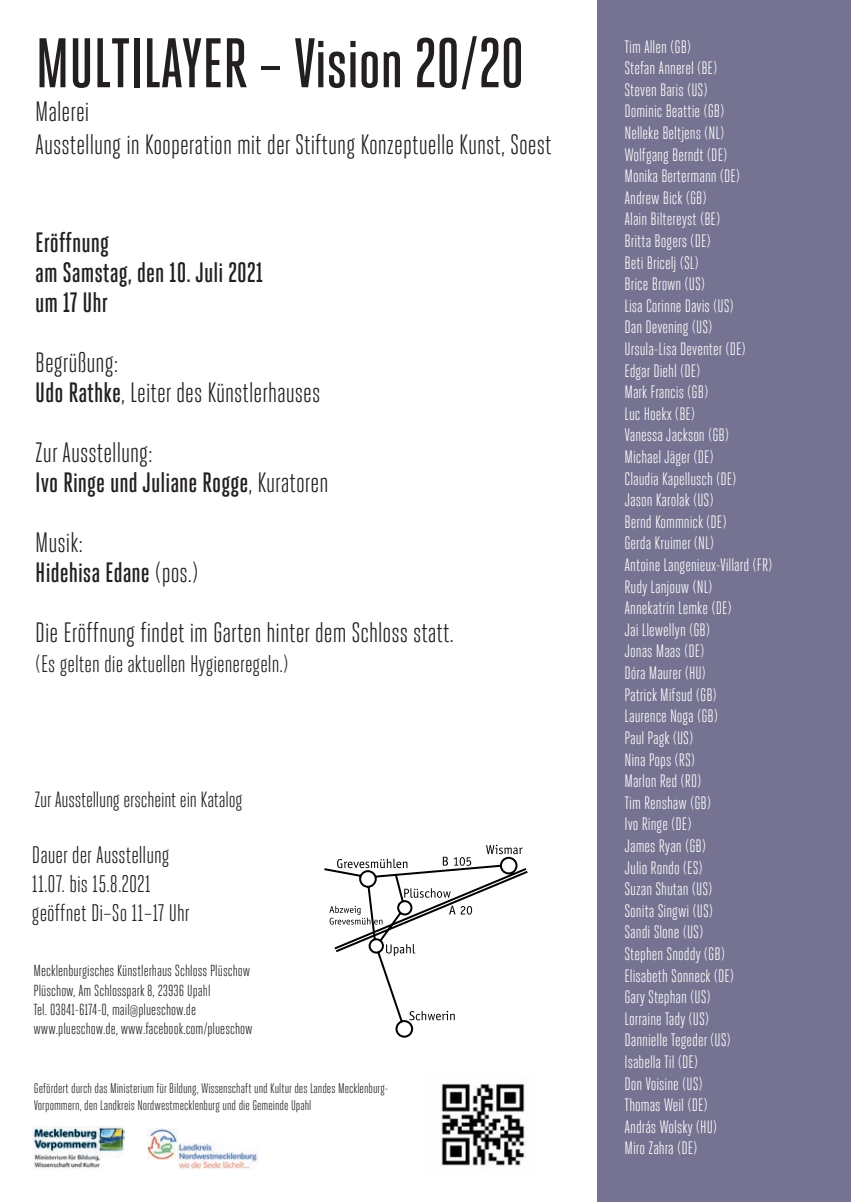
<style>
.page{position:relative;width:851px;height:1202px;background:#fff}
.page>*{position:absolute;margin:0;border:0;box-sizing:border-box;transform-origin:0 0}
.t1{font:500 70px "Heroic Condensed";letter-spacing:-.01em;color:#231f20}
.t2{font:28px/30px "Heroic Condensed";color:#231f20}
.t3{font:500 28px/30px "Heroic Condensed";color:#231f20}
.t4{font:24px/28.8px "Heroic Condensed";color:#231f20}
.t5{font:22px "Heroic Condensed";letter-spacing:-.01em;color:#231f20}
.t6{font:18px/21.6px "Heroic Condensed";color:#fff}
.t7{font:16px/19.2px "Heroic Condensed";color:#231f20}
.t8{font:14px/16.8px "Heroic Condensed";color:#231f20}
.s1{font-weight:500}
.s2{font-weight:400}
</style>
<div class="page">
<div style="left:597px;top:0;width:253px;height:1202px;background:#757391"></div>
<img style="left:441px;top:1083px;width:84px;height:83px">
<svg style="left:324px;top:845px;width:203px;height:192px"></svg>
<img style="left:148px;top:1128px;width:109px;height:41px">
<img style="left:32px;top:1127px;width:92px;height:42px">
<h1 class="t1" style="left:35px;top:25px;width:490px">MULTILAYER – Vision 20/20</h1>
<h2 class="t2" style="left:35px;top:95px;width:518px;line-height:33.6px">Malerei<br>Ausstellung in Kooperation mit der Stiftung Konzeptuelle Kunst, Soest</h2>
<h2 class="t3" style="left:35px;top:227px;width:230px">Eröffnung<br>am Samstag, den 10. Juli 2021 um 17 Uhr</h2>
<h2 class="t2" style="left:35px;top:347px;width:286px">Begrüßung:<br><span class="s1">Udo Rathke</span>, Leiter des Künstlerhauses</h2>
<h2 class="t2" style="left:35px;top:437px;width:294px">Zur Ausstellung:<br><span class="s1">Ivo Ringe und Juliane Rogge</span>, Kuratoren</h2>
<h2 class="t3" style="left:35px;top:527px;width:165px"><span class="s2">Musik:<br></span>Hidehisa Edane <span class="s2">(pos.)</span></h2>
<h2 class="t2" style="left:35px;top:617px;width:420px">Die Eröffnung findet im Garten hinter dem Schloss statt.</h2>
<h3 class="t4" style="left:35px;top:649px;width:255px">(Es gelten die aktuellen Hygieneregeln.)</h3>
<p class="t5" style="left:34px;top:787px;width:210px">Zur Ausstellung erscheint ein Katalog</p>
<h3 class="t4" style="left:32px;top:841px;width:159px">Dauer der Ausstellung<br>11.07. bis 15.8.2021 geöffnet Di–So 11–17 Uhr</h3>
<p class="t7" style="left:34px;top:961px;width:220px">Mecklenburgisches Künstlerhaus Schloss Plüschow Plüschow, Am Schlosspark 8, 23936 Upahl<br>Tel. 03841-6174-0, mail@plueschow.de www.plueschow.de, www.facebook.com/plueschow</p>
<p class="t8" style="left:34px;top:1080px;width:356px">Gefördert durch das Ministerium für Bildung, Wissenschaft und Kultur des Landes Mecklenburg-<br>Vorpommern, den Landkreis Nordwestmecklenburg und die Gemeinde Upahl</p>
<p class="t6" style="left:624px;top:36px;width:149px">Tim Allen (GB)<br>Stefan Annerel (BE)<br>Steven Baris (US)<br>Dominic Beattie (GB)<br>Nelleke Beltjens (NL)<br>Wolfgang Berndt (DE)<br>Monika Bertermann (DE)<br>Andrew Bick (GB)<br>Alain Biltereyst (BE)<br>Britta Bogers (DE)<br>Beti Bricelj (SL)<br>Brice Brown (US)<br>Lisa Corinne Davis (US)<br>Dan Devening (US)<br>Ursula-Lisa Deventer (DE)<br>Edgar Diehl (DE)<br>Mark Francis (GB)<br>Luc Hoekx (BE)<br>Vanessa Jackson (GB)<br>Michael Jäger (DE)<br>Claudia Kapellusch (DE)<br>Jason Karolak (US)<br>Bernd Kommnick (DE)<br>Gerda Kruimer (NL)<br>Antoine Langenieux-Villard (FR)<br>Rudy Lanjouw (NL)<br>Annekatrin Lemke (DE)<br>Jai Llewellyn (GB)<br>Jonas Maas (DE)<br>Dóra Maurer (HU)<br>Patrick Mifsud (GB)<br>Laurence Noga (GB)<br>Paul Pagk (US)<br>Nina Pops (RS)<br>Marlon Red (RO)<br>Tim Renshaw (GB)<br>Ivo Ringe (DE)<br>James Ryan (GB)<br>Julio Rondo (ES)<br>Suzan Shutan (US)<br>Sonita Singwi (US)<br>Sandi Slone (US)<br>Stephen Snoddy (GB)<br>Elisabeth Sonneck (DE)<br>Gary Stephan (US)<br>Lorraine Tady (US)<br>Dannielle Tegeder (US)<br>Isabella Til (DE)<br>Don Voisine (US)<br>Thomas Weil (DE)<br>András Wolsky (HU)<br>Miro Zahra (DE)</p>
</div>
